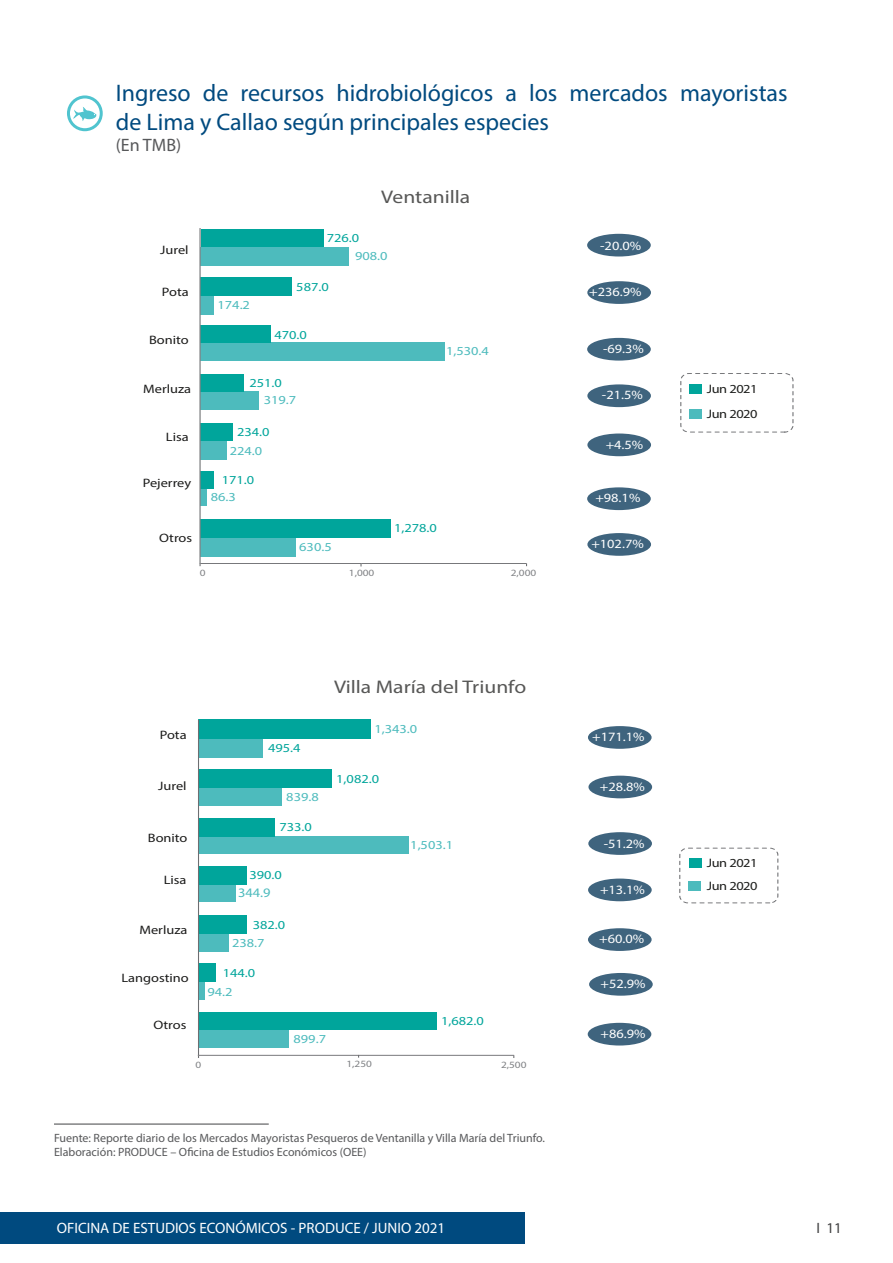
<style>
.page{position:relative;width:893px;height:1263px;background:#fff}
.page>*{position:absolute;margin:0;border:0;box-sizing:border-box;transform-origin:0 0}
.t1{font:24px/28.8px "Myriad Pro";color:#004a7f}
.t2{font:500 18.3px "Pluto Sans Cond";color:#575756;scale:1.18 1}
.t3{font:18px "Myriad Pro";color:#57585a}
.t4{font:15px "Myriad Pro";color:#fff}
.t5{font:15px "Myriad Pro";color:#3e3e3f}
.t6{font:13.05px "Pluto Sans Cond";color:#4dbbbd;scale:1.1 1}
.t7{font:12.75px "Pluto Sans Cond";color:#fff;scale:1.13 1}
.t8{font:12.6px "Pluto Sans Cond";color:#fff;scale:1.14 1}
.t9{font:12.3px "Pluto Sans Cond";color:#1c1c1b;scale:1.18 1}
.t10{font:500 12.3px "Pluto Sans Cond";color:#00a59b;scale:1.18 1}
.t11{font:12.3px "Pluto Sans Cond";color:#4dbbbd;scale:1.18 1}
.t12{font:12.3px/25.3px "Pluto Sans Cond";letter-spacing:-.03em;color:#1d1e1c;scale:1.17 1}
.t13{font:12px "Myriad Pro";color:#57585a}
.t14{font:300 9.6px "Pluto Sans Cond";color:#808285;scale:1.18 1}
</style>
<div class="page">
<div style="left:0;top:1212px;width:525px;height:32px;background:#004a7f"></div>
<svg style="left:680px;top:373px;width:114px;height:60px"></svg>
<hr style="left:200px;top:563px;width:326px;height:1px;background:#6d6e71">
<div style="left:200px;top:538px;width:96px;height:18px;background:#4dbbbd"></div>
<div style="left:200px;top:520px;width:191px;height:18px;background:#00a59b"></div>
<div style="left:200px;top:488px;width:7px;height:18px;background:#4dbbbd"></div>
<div style="left:200px;top:471px;width:14px;height:17px;background:#00a59b"></div>
<div style="left:200px;top:441px;width:26px;height:18px;background:#4dbbbd"></div>
<div style="left:200px;top:424px;width:33px;height:17px;background:#00a59b"></div>
<div style="left:200px;top:391px;width:59px;height:19px;background:#4dbbbd"></div>
<div style="left:200px;top:374px;width:44px;height:18px;background:#00a59b"></div>
<div style="left:200px;top:343px;width:244px;height:18px;background:#4dbbbd"></div>
<div style="left:200px;top:326px;width:71px;height:17px;background:#00a59b"></div>
<div style="left:200px;top:296px;width:13px;height:18px;background:#4dbbbd"></div>
<div style="left:200px;top:278px;width:91px;height:18px;background:#00a59b"></div>
<div style="left:200px;top:247px;width:148px;height:18px;background:#4dbbbd"></div>
<div style="left:201px;top:230px;width:123px;height:17px;background:#00a59b"></div>
<hr style="left:200px;top:228px;width:1px;height:335px;background:#6d6e71">
<svg style="left:679px;top:847px;width:100px;height:56px"></svg>
<div style="left:587px;top:234px;width:64px;height:22px;background:#3f647e;border-radius:50%"></div>
<div style="left:587px;top:281px;width:64px;height:23px;background:#3f647e;border-radius:50%"></div>
<div style="left:587px;top:338px;width:64px;height:23px;background:#3f647e;border-radius:50%"></div>
<div style="left:587px;top:384px;width:64px;height:23px;background:#3f647e;border-radius:50%"></div>
<div style="left:587px;top:433px;width:64px;height:23px;background:#3f647e;border-radius:50%"></div>
<div style="left:587px;top:533px;width:64px;height:23px;background:#3f647e;border-radius:50%"></div>
<div style="left:588px;top:726px;width:64px;height:23px;background:#3f647e;border-radius:50%"></div>
<div style="left:588px;top:776px;width:64px;height:22px;background:#3f647e;border-radius:50%"></div>
<div style="left:588px;top:832px;width:64px;height:23px;background:#3f647e;border-radius:50%"></div>
<div style="left:588px;top:878px;width:64px;height:23px;background:#3f647e;border-radius:50%"></div>
<div style="left:588px;top:928px;width:64px;height:23px;background:#3f647e;border-radius:50%"></div>
<div style="left:588px;top:1023px;width:63px;height:22px;background:#3f647e;border-radius:50%"></div>
<div style="left:587px;top:487px;width:64px;height:23px;background:#3f647e;border-radius:50%"></div>
<div style="left:199px;top:884px;width:37px;height:18px;background:#4dbbbd"></div>
<hr style="left:198px;top:1055px;width:316px;height:1px;background:#6d6e71">
<div style="left:199px;top:1029px;width:90px;height:18px;background:#4dbbbd"></div>
<div style="left:199px;top:1012px;width:238px;height:17px;background:#00a59b"></div>
<div style="left:199px;top:933px;width:30px;height:19px;background:#4dbbbd"></div>
<div style="left:199px;top:915px;width:48px;height:19px;background:#00a59b"></div>
<div style="left:199px;top:866px;width:48px;height:18px;background:#00a59b"></div>
<div style="left:198px;top:837px;width:211px;height:17px;background:#4dbbbd"></div>
<div style="left:199px;top:818px;width:76px;height:19px;background:#00a59b"></div>
<div style="left:199px;top:788px;width:83px;height:18px;background:#4dbbbd"></div>
<div style="left:199px;top:770px;width:133px;height:18px;background:#00a59b"></div>
<div style="left:199px;top:739px;width:63px;height:18px;background:#4dbbbd"></div>
<div style="left:198px;top:719px;width:173px;height:20px;background:#00a59b"></div>
<hr style="left:198px;top:720px;width:1px;height:335px;background:#6d6e71">
<div style="left:199px;top:982px;width:5px;height:18px;background:#4dbbbd"></div>
<div style="left:199px;top:963px;width:16px;height:19px;background:#00a59b"></div>
<div style="left:589px;top:973px;width:64px;height:23px;background:#3f647e;border-radius:50%"></div>
<hr style="left:54px;top:1123px;width:215px;height:1px;background:#57585a">
<div style="left:67px;top:95px;width:36px;height:36px;border:3px solid #50c4cf;border-radius:50%"></div>
<svg style="left:73px;top:107px;width:24px;height:14px"></svg>
<p class="t1" style="left:116px;top:78px;width:673px">Ingreso de recursos hidrobiológicos a los mercados mayoristas de Lima y Callao según principales especies</p>
<p class="t3" style="left:116px;top:134px;width:67px">(En TMB)</p>
<p class="t2" style="left:381px;top:186px;width:77px">Ventanilla</p>
<p class="t9" style="left:160px;top:243px;width:26px">Jurel</p>
<p class="t10" style="left:327px;top:230px;width:29px">726.0</p>
<p class="t11" style="left:355px;top:248px;width:29px">908.0</p>
<p class="t8" style="left:600px;top:238px;width:37px">-20.0%</p>
<p class="t9" style="left:162px;top:284px;width:24px">Pota</p>
<p class="t10" style="left:296px;top:279px;width:29px">587.0</p>
<p class="t8" style="left:589px;top:284px;width:47px">+236.9%</p>
<p class="t11" style="left:218px;top:298px;width:29px">174.2</p>
<p class="t9" style="left:149px;top:332px;width:35px">Bonito</p>
<p class="t9" style="left:143px;top:382px;width:42px">Merluza</p>
<p class="t10" style="left:274px;top:327px;width:29px">470.0</p>
<p class="t10" style="left:249px;top:375px;width:29px">251.0</p>
<p class="t11" style="left:264px;top:393px;width:29px">319.7</p>
<p class="t11" style="left:446px;top:344px;width:38px">1,530.4</p>
<p class="t8" style="left:603px;top:341px;width:37px">-69.3%</p>
<p class="t8" style="left:602px;top:387px;width:37px">-21.5%</p>
<p class="t9" style="left:166px;top:429px;width:21px">Lisa</p>
<p class="t10" style="left:237px;top:424px;width:29px">234.0</p>
<p class="t11" style="left:230px;top:443px;width:29px">224.0</p>
<p class="t8" style="left:606px;top:437px;width:35px">+4.5%</p>
<p class="t9" style="left:143px;top:476px;width:43px">Pejerrey</p>
<p class="t10" style="left:222px;top:472px;width:29px">171.0</p>
<p class="t11" style="left:211px;top:490px;width:23px">86.3</p>
<p class="t8" style="left:595px;top:490px;width:41px">+98.1%</p>
<p class="t7" style="left:581px;top:491px;width:38px">-38.3%</p>
<p class="t9" style="left:159px;top:531px;width:29px">Otros</p>
<p class="t11" style="left:299px;top:539px;width:29px">630.5</p>
<p class="t10" style="left:394px;top:521px;width:38px">1,278.0</p>
<p class="t8" style="left:591px;top:536px;width:47px">+102.7%</p>
<p class="t14" style="left:200px;top:566px;width:6px">0</p>
<p class="t14" style="left:349px;top:567px;width:23px">1,000</p>
<p class="t14" style="left:511px;top:567px;width:23px">2,000</p>
<p class="t2" style="left:334px;top:676px;width:164px">Villa María del Triunfo</p>
<p class="t9" style="left:160px;top:728px;width:24px">Pota</p>
<p class="t9" style="left:158px;top:778px;width:26px">Jurel</p>
<p class="t9" style="left:148px;top:830px;width:35px">Bonito</p>
<p class="t9" style="left:164px;top:873px;width:21px">Lisa</p>
<p class="t9" style="left:139px;top:923px;width:42px">Merluza</p>
<p class="t9" style="left:121px;top:970px;width:59px">Langostino</p>
<p class="t9" style="left:153px;top:1017px;width:29px">Otros</p>
<p class="t10" style="left:268px;top:741px;width:29px">495.4</p>
<p class="t11" style="left:286px;top:789px;width:29px">839.8</p>
<p class="t10" style="left:279px;top:819px;width:29px">733.0</p>
<p class="t10" style="left:249px;top:867px;width:29px">390.0</p>
<p class="t6" style="left:238px;top:885px;width:31px">344.9</p>
<p class="t10" style="left:253px;top:917px;width:29px">382.0</p>
<p class="t11" style="left:232px;top:935px;width:29px">238.7</p>
<p class="t10" style="left:223px;top:965px;width:29px">144.0</p>
<p class="t11" style="left:207px;top:984px;width:23px">94.2</p>
<p class="t11" style="left:294px;top:1031px;width:29px">899.7</p>
<p class="t14" style="left:195px;top:1059px;width:6px">0</p>
<p class="t11" style="left:374px;top:721px;width:38px">1,343.0</p>
<p class="t10" style="left:336px;top:771px;width:38px">1,082.0</p>
<p class="t11" style="left:410px;top:838px;width:38px">1,503.1</p>
<p class="t14" style="left:346px;top:1058px;width:23px">1,250</p>
<p class="t10" style="left:441px;top:1013px;width:38px">1,682.0</p>
<p class="t14" style="left:501px;top:1059px;width:23px">2,500</p>
<p class="t13" style="left:54px;top:1130px;width:492px">Fuente: Reporte diario de los Mercados Mayoristas Pesqueros de Ventanilla y Villa María del Triunfo.</p>
<p class="t13" style="left:54px;top:1144px;width:314px">Elaboración: PRODUCE – Oficina de Estudios Económicos (OEE)</p>
<p class="t7" style="left:592px;top:729px;width:48px">+171.1%</p>
<p class="t7" style="left:600px;top:778px;width:41px">+28.8%</p>
<p class="t7" style="left:604px;top:835px;width:38px">-51.2%</p>
<p class="t7" style="left:600px;top:882px;width:41px">+13.1%</p>
<p class="t7" style="left:599px;top:931px;width:41px">+60.0%</p>
<p class="t7" style="left:600px;top:975px;width:41px">+52.9%</p>
<p class="t7" style="left:601px;top:1025px;width:41px">+86.9%</p>
<p class="t12" style="left:707px;top:376px;width:45px">Jun 2021<br>Jun 2020</p>
<p class="t12" style="left:707px;top:851px;width:45px;line-height:22.8px">Jun 2021<br>Jun 2020</p>
<p class="t4" style="left:57px;top:1219px;width:390px">OFICINA DE ESTUDIOS ECONÓMICOS - PRODUCE / JUNIO 2021</p>
<p class="t5" style="left:816px;top:1219px;width:27px">I 11</p>
</div>
